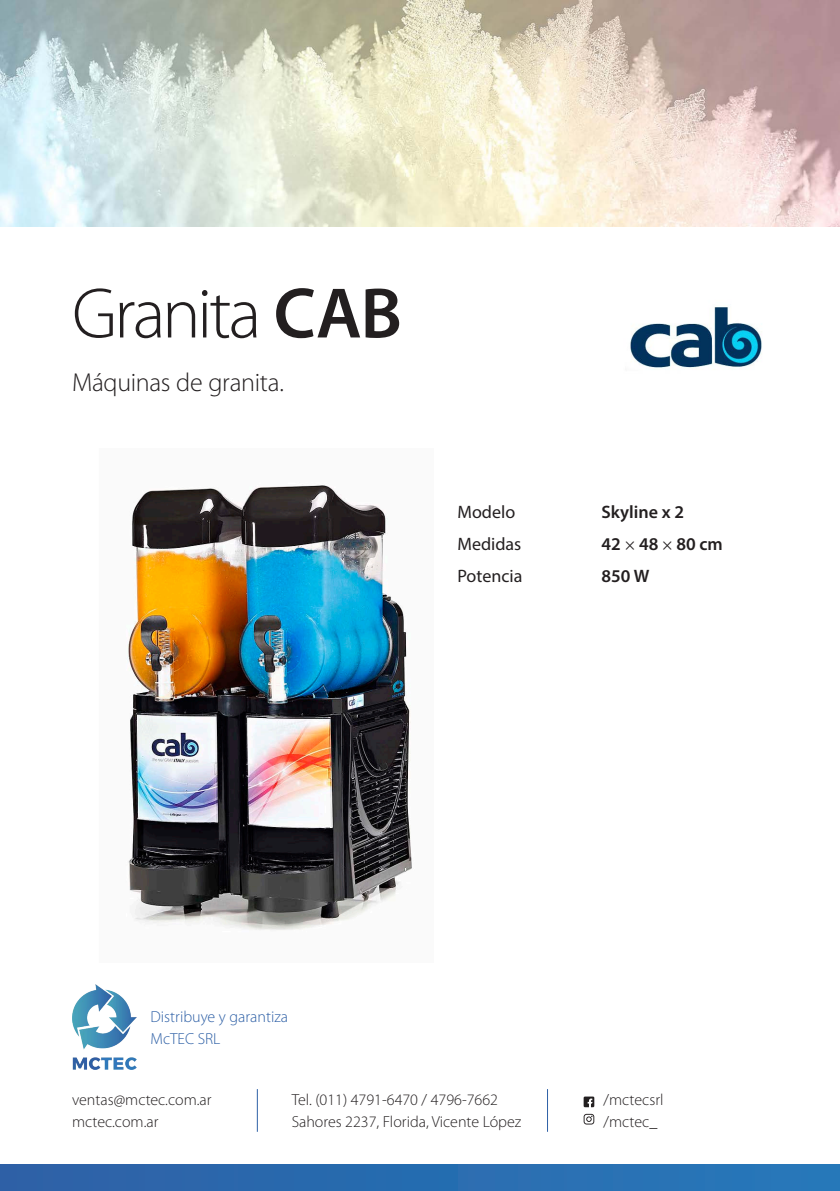
<style>
.page{position:relative;width:840px;height:1191px;background:#fff}
.page>*{position:absolute;margin:0;border:0;box-sizing:border-box;transform-origin:0 0}
.t1{font:300 72px "Myriad Pro";letter-spacing:-.04em;color:#231f20}
.t2{font:300 26px "Myriad Pro";letter-spacing:-.015em;color:#231f20}
.t3{font:600 18px "Myriad Pro";color:#231f20}
.t4{font:18px "Myriad Pro";color:#231f20}
.t5{font:300 16px "Myriad Pro";color:#231f20}
.t6{font:300 16px "Myriad Pro";color:#2e60a6}
.s1{font-weight:600}
.s2{font-family:"Minion Pro";font-weight:400}
</style>
<div class="page">
<div style="left:0;top:1164px;width:839px;height:27px;background:#296cb0"></div>
<img style="left:72px;top:984px;width:64px;height:85px">
<hr style="left:257px;top:1089px;width:1px;height:42px;background:#2e60a6">
<hr style="left:547px;top:1089px;width:1px;height:42px;background:#2e60a6">
<svg style="left:583px;top:1096px;width:11px;height:11px"></svg>
<svg style="left:583px;top:1113px;width:11px;height:11px"></svg>
<img style="left:0;top:0;width:839px;height:227px">
<img style="left:630px;top:307px;width:132px;height:63px">
<img style="left:127px;top:485px;width:285px;height:445px">
<p class="t1" style="left:72px;top:270px;width:331px">Granita <span class="s1">CAB</span></p>
<p class="t2" style="left:72px;top:367px;width:213px">Máquinas de granita.</p>
<p class="t4" style="left:457px;top:501px;width:59px">Modelo</p>
<p class="t3" style="left:601px;top:501px;width:84px">Skyline x 2</p>
<p class="t4" style="left:457px;top:533px;width:65px">Medidas</p>
<p class="t3" style="left:601px;top:533px;width:123px">42 <span class="s2">×</span> 48 <span class="s2">×</span> 80 cm</p>
<p class="t4" style="left:457px;top:565px;width:66px">Potencia</p>
<p class="t3" style="left:601px;top:565px;width:49px">850 W</p>
<p class="t6" style="left:150px;top:1006px;width:139px">Distribuye y garantiza</p>
<p class="t6" style="left:150px;top:1028px;width:71px">McTEC SRL</p>
<p class="t5" style="left:72px;top:1090px;width:141px">ventas@mctec.com.ar</p>
<p class="t5" style="left:72px;top:1112px;width:88px">mctec.com.ar</p>
<p class="t5" style="left:291px;top:1090px;width:208px">Tel. (011) 4791-6470 / 4796-7662</p>
<p class="t5" style="left:291px;top:1112px;width:231px">Sahores 2237, Florida, Vicente López</p>
<p class="t5" style="left:603px;top:1090px;width:61px">/mctecsrl</p>
<p class="t5" style="left:603px;top:1112px;width:55px">/mctec_</p>
</div>
